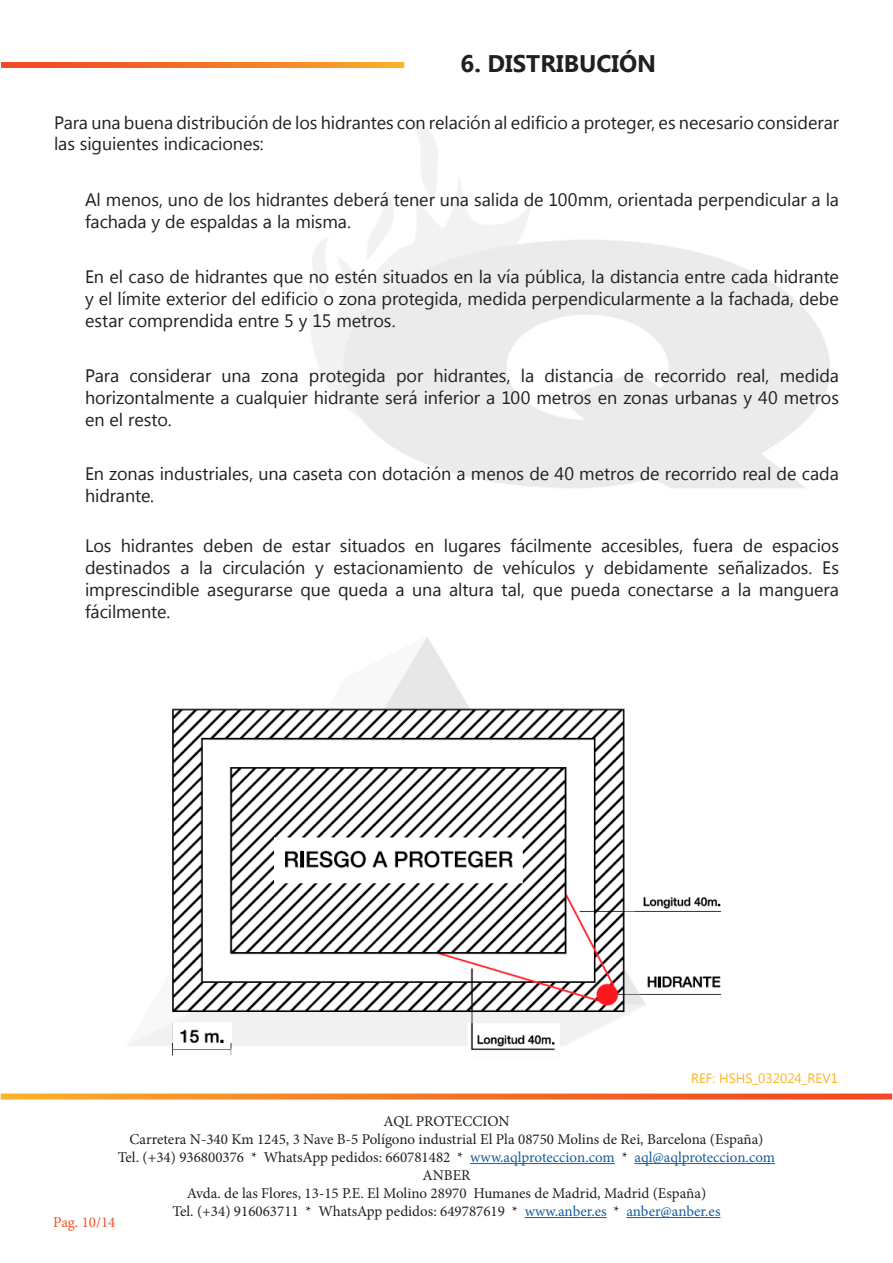
<style>
.page{position:relative;width:893px;height:1263px;background:#fff}
.page>*{position:absolute;margin:0;border:0;box-sizing:border-box;transform-origin:0 0}
.t1{font:700 24px "Microsoft New Tai Lue";color:#231f20}
.t2{font:18px/21.9px "Microsoft New Tai Lue";letter-spacing:-.005em;color:#231f20}
.t3{font:15px/18px "Minion Pro";color:#231f20;text-align:center}
.t4{font:15px "Minion Pro";color:#f05126}
.t5{font:13.5px "Microsoft New Tai Lue";color:#fcb325}
.s1{color:#175d9e}
</style>
<div class="page">
<svg style="left:1px;top:1093px;width:891px;height:6px;background:#f4823a"></svg>
<hr style="left:470px;top:1163px;width:145px;height:1px;background:#175d9e">
<hr style="left:634px;top:1163px;width:141px;height:1px;background:#175d9e">
<hr style="left:525px;top:1217px;width:82px;height:1px;background:#175d9e">
<hr style="left:626px;top:1217px;width:94px;height:1px;background:#175d9e">
<svg style="left:1px;top:62px;width:403px;height:6px;background:#f47626"></svg>
<img style="left:155px;top:693px;width:567px;height:365px">
<h1 class="t1" style="left:461px;top:50px;width:197px">6. DISTRIBUCIÓN</h1>
<p class="t2" style="left:54px;top:113px;width:786px">Para una buena distribución de los hidrantes con relación al edificio a proteger, es necesario considerar las siguientes indicaciones:</p>
<p class="t2" style="left:85px;top:190px;width:755px">Al menos, uno de los hidrantes deberá tener una salida de 100mm, orientada perpendicular a la fachada y de espaldas a la misma.</p>
<p class="t2" style="left:85px;top:267px;width:755px;text-align:justify">En el caso de hidrantes que no estén situados en la vía pública, la distancia entre cada hidrante y el límite exterior del edificio o zona protegida, medida perpendicularmente a la fachada, debe estar comprendida entre 5 y 15 metros.</p>
<p class="t2" style="left:85px;top:366px;width:755px;text-align:justify">Para considerar una zona protegida por hidrantes, la distancia de recorrido real, medida horizontalmente a cualquier hidrante será inferior a 100 metros en zonas urbanas y 40 metros en el resto.</p>
<p class="t2" style="left:85px;top:464px;width:755px">En zonas industriales, una caseta con dotación a menos de 40 metros de recorrido real de cada hidrante.</p>
<p class="t2" style="left:85px;top:536px;width:755px;text-align:justify">Los hidrantes deben de estar situados en lugares fácilmente accesibles, fuera de espacios destinados a la circulación y estacionamiento de vehículos y debidamente señalizados. Es imprescindible asegurarse que queda a una altura tal, que pueda conectarse a la manguera fácilmente.</p>
<p class="t5" style="left:691px;top:1070px;width:149px">REF: HSHS_032024_REV1</p>
<p class="t3" style="left:118px;top:1112px;width:659px">AQL PROTECCION<br>Carretera N-340 Km 1245, 3 Nave B-5 Polígono industrial El Pla 08750 Molins de Rei, Barcelona (España)<br>Tel. (+34) 936800376 * WhatsApp pedidos: 660781482 * <span class="s1">www.aqlproteccion.com</span> * <span class="s1">aql@aqlproteccion.com </span>ANBER<br>Avda. de las Flores, 13-15 P.E. El Molino 28970 Humanes de Madrid, Madrid (España)<br>Tel. (+34) 916063711 * WhatsApp pedidos: 649787619 * <span class="s1">www.anber.es</span> * <span class="s1">anber@anber.es</span></p>
<p class="t4" style="left:53px;top:1212px;width:64px">Pag. 10/14</p>
</div>
